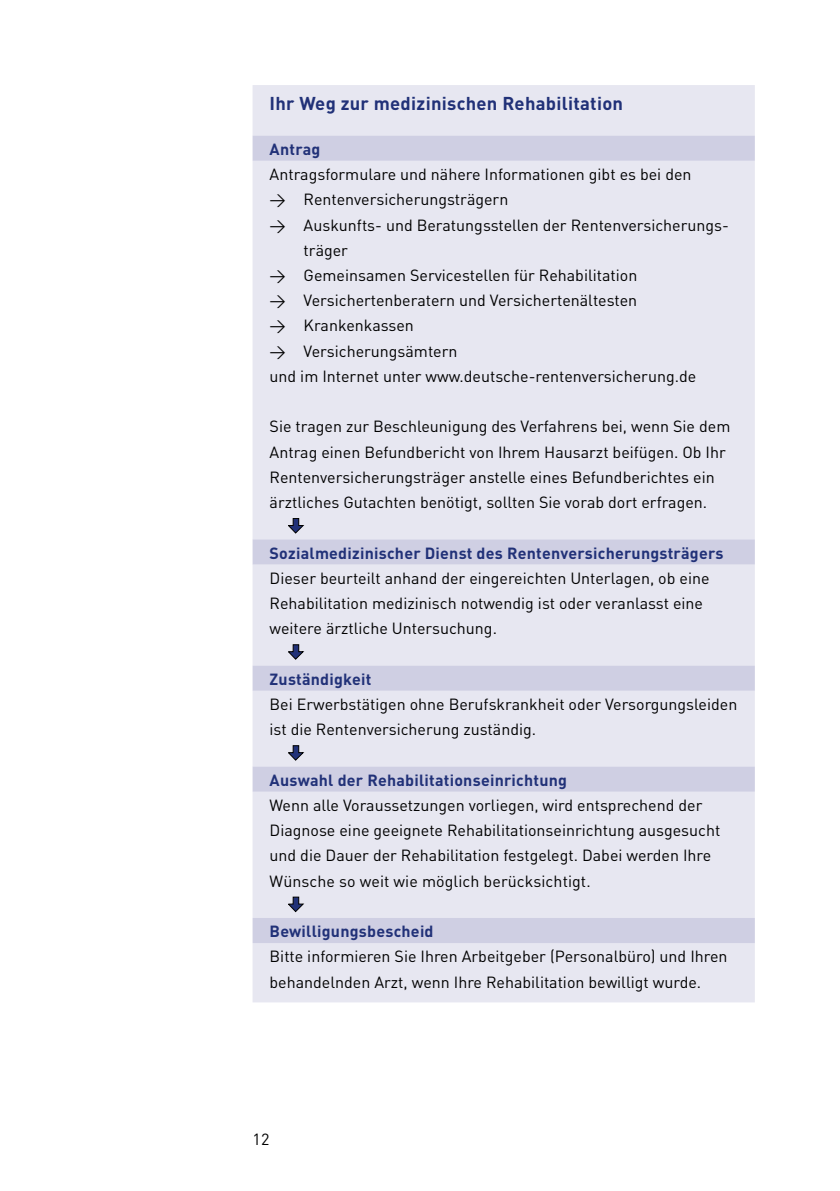
<style>
.page{position:relative;width:840px;height:1191px;background:#fff}
.page>*{position:absolute;margin:0;border:0;box-sizing:border-box;transform-origin:0 0}
.t1{font:700 18.4px "DIN";letter-spacing:.015em;color:#213178}
.t2{font:16px/25.2px "DIN";color:#000}
.t3{font:700 16px "DIN";letter-spacing:.015em;color:#213178}
.s1{font-family:"DIN Regular Alternate"}
</style>
<div class="page">
<div style="left:252px;top:85px;width:502px;height:917px;background:#e7e7f1"></div>
<svg style="left:252px;top:135px;width:502px;height:808px;fill:#e7e7f1"></svg>
<svg style="left:287px;top:518px;width:17px;height:16px"></svg>
<svg style="left:287px;top:644px;width:17px;height:16px"></svg>
<svg style="left:287px;top:745px;width:17px;height:16px"></svg>
<svg style="left:287px;top:896px;width:17px;height:16px"></svg>
<h3 class="t1" style="left:269px;top:92px;width:355px">Ihr Weg zur medizinischen Rehabilitation</h3>
<h4 class="t3" style="left:269px;top:138px;width:52px">Antrag</h4>
<p class="t2" style="left:269px;top:161px;width:423px">Antragsformulare und nähere Informationen gibt es bei den</p>
<p class="t2" style="left:269px;top:187px;width:240px"><span class="s1">&gt;</span> Rentenversicherungsträgern</p>
<p class="t2" style="left:303px;top:212px;width:426px;text-indent:-34px"><span class="s1">&gt;</span> Auskunfts- und Beratungsstellen der Rentenversicherungs&shy;träger</p>
<p class="t2" style="left:269px;top:262px;width:369px"><span class="s1">&gt;</span> Gemeinsamen Servicestellen für Rehabilitation</p>
<p class="t2" style="left:269px;top:287px;width:369px"><span class="s1">&gt;</span> Versichertenberatern und Versichertenältesten</p>
<p class="t2" style="left:269px;top:313px;width:146px"><span class="s1">&gt;</span> Krankenkassen</p>
<p class="t2" style="left:269px;top:338px;width:189px"><span class="s1">&gt;</span> Versicherungsämtern</p>
<p class="t2" style="left:269px;top:363px;width:428px"><span class="s1">und</span> im Internet unter www.deutsche-rentenversicherung.de</p>
<p class="t2" style="left:269px;top:414px;width:462px">Sie tragen zur Beschleunigung des Verfahrens bei, wenn Sie dem Antrag einen Befundbericht von Ihrem Hausarzt beifügen. Ob Ihr Rentenversicherungsträger anstelle eines Befundberichtes ein ärztliches Gutachten benötigt, sollten Sie vorab dort erfragen.</p>
<h4 class="t3" style="left:269px;top:542px;width:455px">Sozialmedizinischer Dienst des Rentenversicherungsträgers</h4>
<p class="t2" style="left:269px;top:565px;width:441px">Dieser beurteilt anhand der eingereichten Unterlagen, ob eine<br>Reha bilitation medi zinisch notwendig ist oder veranlasst eine weitere ärztliche Untersuchung.</p>
<h4 class="t3" style="left:269px;top:668px;width:103px">Zuständigkeit</h4>
<p class="t2" style="left:269px;top:691px;width:469px">Bei Erwerbstätigen ohne Berufskrankheit oder Versorgungs leiden ist die Rentenversicherung zuständig.</p>
<h4 class="t3" style="left:269px;top:769px;width:299px">Auswahl der Rehabilitationseinrichtung</h4>
<p class="t2" style="left:269px;top:792px;width:452px">Wenn alle Voraussetzungen vorliegen, wird entsprechend der Diagnose eine geeignete Rehabilitations einrichtung ausgesucht und die Dauer der Rehabilitation festge legt. Dabei werden Ihre Wünsche so weit wie möglich berück sichtigt.</p>
<h4 class="t3" style="left:269px;top:921px;width:165px">Bewilligungsbescheid</h4>
<p class="t2" style="left:269px;top:943px;width:459px">Bitte informieren Sie Ihren Arbeitgeber (Personalbüro) und Ihren behandelnden Arzt, wenn Ihre Rehabilitation bewilligt wurde.</p>
<p class="t2" style="left:252px;top:1126px;width:18px">12</p>
</div>
